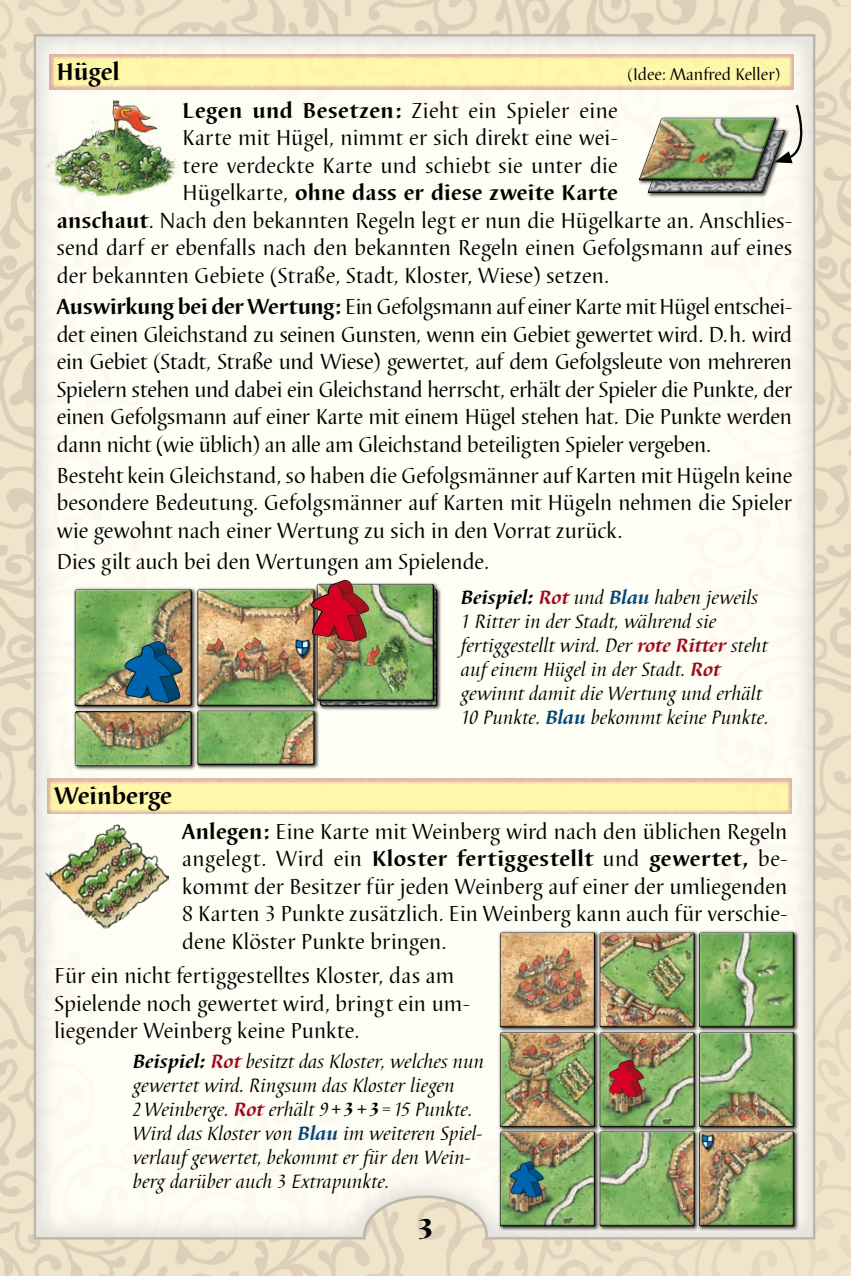
<style>
.page{position:relative;width:851px;height:1276px;background:#fff}
.page>*{position:absolute;margin:0;border:0;box-sizing:border-box;transform-origin:0 0}
.t1{font:800 30px "Barbedor T";color:#000}
.t2{font:700 25px "Barbedor T";color:#000}
.t3{font:22.5px/27.5px "Barbedor T";letter-spacing:.005em;color:#000;text-align:justify}
.t4{font:700 22.5px "Barbedor T";letter-spacing:.01em;color:#000}
.t5{font:italic 20px/24px "Barbedor T";color:#000}
.t6{font:17.5px "Barbedor T";color:#000}
.s1{font-size:15px}
.s2{font-weight:700}
.s3{font-weight:400}
.s4{font-weight:700;color:#9e0b1d}
.s5{font-weight:700;color:#00467c}
</style>
<div class="page">
<img style="left:0;top:0;width:850px;height:1276px">
<svg style="left:47px;top:52px;width:748px;height:40px;background:#f8eab0"></svg>
<svg style="left:45px;top:777px;width:748px;height:39px;background:#f9ebb0"></svg>
<div style="left:194px;top:586px;width:120px;height:120px;background:#fff;opacity:.75"></div>
<div style="left:194px;top:589px;width:120px;height:119px;background:#000;opacity:.75"></div>
<div style="left:195px;top:708px;width:124px;height:61px;background:#000;opacity:.75"></div>
<div style="left:194px;top:707px;width:120px;height:58px;background:#fff;opacity:.75"></div>
<div style="left:194px;top:710px;width:120px;height:56px;background:#000;opacity:.75"></div>
<div style="left:318px;top:587px;width:123px;height:123px;background:#000;opacity:.75"></div>
<div style="left:317px;top:589px;width:120px;height:119px;background:#000;opacity:.75"></div>
<div style="left:315px;top:582px;width:123px;height:123px;background:#000;opacity:.75"></div>
<div style="left:314px;top:583px;width:120px;height:119px;background:#000;opacity:.75"></div>
<div style="left:73px;top:587px;width:123px;height:123px;background:#bbbab2"></div>
<div style="left:71px;top:586px;width:123px;height:120px;background:#fff;opacity:.75"></div>
<div style="left:71px;top:589px;width:123px;height:119px;background:#000;opacity:.75"></div>
<div style="left:73px;top:709px;width:123px;height:61px;background:#000;opacity:.75"></div>
<div style="left:74px;top:709px;width:119px;height:60px;background:#000;opacity:.75"></div>
<img style="left:309px;top:580px;width:60px;height:62px">
<img style="left:123px;top:641px;width:60px;height:62px">
<div style="left:646px;top:128px;width:143px;height:70px;background:#000;opacity:.75"></div>
<img style="left:635px;top:103px;width:176px;height:92px">
<img style="left:42px;top:96px;width:140px;height:116px">
<img style="left:45px;top:824px;width:123px;height:105px">
<div style="left:596px;top:928px;width:98px;height:99px;background:#fffef4"></div>
<div style="left:596px;top:931px;width:98px;height:97px;background:#000;opacity:.75"></div>
<div style="left:498px;top:930px;width:101px;height:102px;background:#000;opacity:.75"></div>
<div style="left:496px;top:928px;width:100px;height:99px;background:#fff;opacity:.75"></div>
<div style="left:496px;top:932px;width:100px;height:96px;background:#000;opacity:.75"></div>
<div style="left:498px;top:1129px;width:101px;height:102px;background:#000;opacity:.75"></div>
<div style="left:496px;top:1131px;width:100px;height:96px;background:#000;opacity:.75"></div>
<div style="left:597px;top:1129px;width:102px;height:102px;background:#000;opacity:.75"></div>
<div style="left:596px;top:1130px;width:98px;height:98px;background:#000;opacity:.75"></div>
<div style="left:697px;top:1129px;width:101px;height:102px;background:#000;opacity:.75"></div>
<div style="left:696px;top:1130px;width:98px;height:98px;background:#000;opacity:.75"></div>
<div style="left:697px;top:930px;width:101px;height:102px;background:#000;opacity:.75"></div>
<div style="left:696px;top:929px;width:98px;height:98px;background:#f4f3e9"></div>
<div style="left:696px;top:931px;width:98px;height:98px;background:#000;opacity:.75"></div>
<img style="left:509px;top:1161px;width:35px;height:36px">
<div style="left:597px;top:1030px;width:102px;height:102px;background:#000;opacity:.75"></div>
<div style="left:596px;top:1028px;width:98px;height:98px;background:#fff;opacity:.75"></div>
<div style="left:596px;top:1031px;width:98px;height:97px;background:#000;opacity:.75"></div>
<div style="left:498px;top:1030px;width:101px;height:102px;background:#000;opacity:.75"></div>
<div style="left:496px;top:1028px;width:100px;height:98px;background:#fff;opacity:.75"></div>
<div style="left:496px;top:1032px;width:100px;height:96px;background:#000;opacity:.75"></div>
<div style="left:697px;top:1030px;width:101px;height:102px;background:#000;opacity:.75"></div>
<div style="left:696px;top:1029px;width:98px;height:97px;background:#c7c7be"></div>
<div style="left:696px;top:1031px;width:98px;height:98px;background:#000;opacity:.75"></div>
<img style="left:608px;top:1059px;width:36px;height:38px">
<p class="t2" style="left:57px;top:57px;width:65px">Hügel</p>
<p class="t6" style="left:627px;top:64px;width:154px"><span class="s1">(</span>Idee: Manfred Keller<span class="s1">)</span></p>
<p class="t3" style="left:182px;top:97px;width:436px"><span class="s2">Legen und Besetzen:</span> Zieht ein Spieler eine</p>
<p class="t3" style="left:182px;top:125px;width:436px">Karte mit Hügel, nimmt er sich direkt eine wei-</p>
<p class="t3" style="left:182px;top:152px;width:436px">tere verdeckte Karte und schiebt sie unter die</p>
<p class="t4" style="left:182px;top:180px;width:436px"><span class="s3">Hügelkarte,</span> ohne dass er diese zweite Karte</p>
<p class="t3" style="left:57px;top:207px;width:737px"><span class="s2">anschaut</span>. Nach den bekannten Regeln legt er nun die Hügelkarte an. Anschlies-</p>
<p class="t3" style="left:57px;top:235px;width:736px">send darf er ebenfalls nach den bekannten Regeln einen Gefolgsmann auf eines</p>
<p class="t3" style="left:57px;top:262px;width:553px">der bekannten Gebiete (Straße, Stadt, Kloster, Wiese) setzen.</p>
<p class="t3" style="left:57px;top:293px;width:737px"><span class="s2">Auswirkung bei der Wertung:</span> Ein Gefolgsmann auf einer Karte mit Hügel entschei&shy;det einen Gleichstand zu seinen Gunsten, wenn ein Gebiet gewertet wird. D.h. wird ein Gebiet (Stadt, Straße und Wiese) gewertet, auf dem Gefolgsleute von mehreren Spielern stehen und dabei ein Gleichstand herrscht, erhält der Spieler die Punkte, der einen Gefolgsmann auf einer Karte mit einem Hügel stehen hat. Die Punkte werden dann nicht (wie üblich) an alle am Gleichstand beteiligten Spieler vergeben.</p>
<p class="t3" style="left:57px;top:462px;width:737px">Besteht kein Gleichstand, so haben die Gefolgsmänner auf Karten mit Hügeln keine besondere Bedeutung. Gefolgsmänner auf Karten mit Hügeln nehmen die Spieler wie gewohnt nach einer Wertung zu sich in den Vorrat zurück.</p>
<p class="t3" style="left:57px;top:548px;width:434px">Dies gilt auch bei den Wertungen am Spielende.</p>
<p class="t2" style="left:54px;top:781px;width:119px">Weinberge</p>
<p class="t5" style="left:461px;top:585px;width:309px"><span class="s2">Beispiel:</span> <span class="s4">Rot</span> und <span class="s5">Blau</span> haben jeweils 1 Ritter in der Stadt, während sie fertiggestellt wird. Der <span class="s4">rote Ritter</span> steht auf einem Hügel in der Stadt. <span class="s4">Rot </span>gewinnt damit die Wertung und erhält 10 Punkte. <span class="s5">Blau</span> bekommt keine Punkte.</p>
<p class="t3" style="left:182px;top:818px;width:606px"><span class="s2">Anlegen:</span> Eine Karte mit Weinberg wird nach den üblichen Regeln angelegt. Wird ein <span class="s2">Kloster fertiggestellt</span> und <span class="s2">gewertet,</span> be&shy;kommt der Besitzer für jeden Weinberg auf einer der umliegenden 8 Karten 3 Punkte zusätzlich. Ein Weinberg kann auch für verschie&shy;dene Klöster Punkte bringen.</p>
<p class="t3" style="left:54px;top:962px;width:417px;text-align:left">Für ein nicht fertiggestelltes Kloster, das am<br>Spielende noch gewertet wird, bringt ein um&shy;liegender Weinberg keine Punkte.</p>
<p class="t5" style="left:133px;top:1049px;width:352px"><span class="s2">Beispiel:</span> <span class="s4">Rot</span> besitzt das Kloster, welches nun gewertet wird. Ringsum das Kloster liegen 2Weinberge. <span class="s4">Rot</span> erhält 9<span class="s2">+3+3</span>= 15 Punkte.<br>Wird das Kloster von <span class="s5">Blau</span> im weiteren Spiel&shy;verlauf gewertet, bekommt er für den Wein&shy;berg darüber auch 3 Extrapunkte.</p>
<h1 class="t1" style="left:416px;top:1211px;width:19px">3</h1>
</div>
